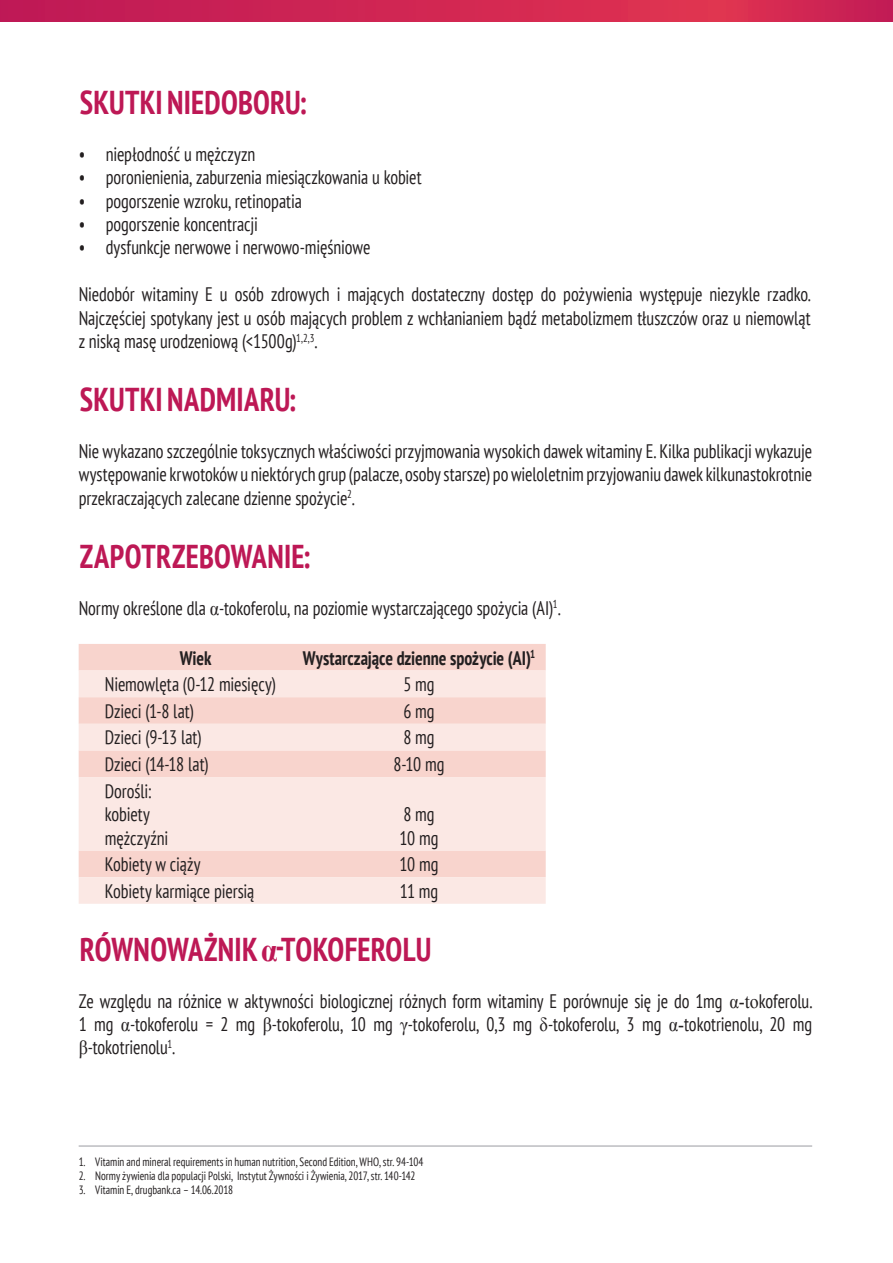
<style>
.page{position:relative;width:893px;height:1263px;background:#fff}
.page>*{position:absolute;margin:0;border:0;box-sizing:border-box;transform-origin:0 0}
.t1{font:700 condensed 33px "PT Sans";letter-spacing:.01em;color:#bd1855;scale:.92 1}
.t2{font:condensed 19.5px/23.4px "PT Sans";letter-spacing:-.005em;color:#231f20;text-align:justify;scale:.92 1}
.t3{font:700 condensed 19.5px "PT Sans";color:#231f20;scale:.92 1}
.t4{font:condensed 12px "PT Sans";color:#231f20;scale:.92 1}
.s1{font-family:"Times New Roman";font-stretch:normal}
</style>
<div class="page">
<svg style="left:0;top:0;width:893px;height:21px"></svg>
<hr style="left:79px;top:1145px;width:733px;height:2px;background:#bcbdc0">
<div style="left:79px;top:644px;width:467px;height:26px;background:#f8d4cd"></div>
<svg style="left:79px;top:670px;width:467px;height:234px;fill:#fbe8e4"></svg>
<p class="t1" style="left:80px;top:81px;width:248px">SKUTKI NIEDOBORU:</p>
<p class="t2" style="left:79px;top:142px;width:194px">• niepłodność u mężczyzn</p>
<p class="t2" style="left:79px;top:165px;width:374px">• poronienienia, zaburzenia miesiączkowania u kobiet</p>
<p class="t2" style="left:79px;top:189px;width:244px">• pogorszenie wzroku, retinopatia</p>
<p class="t2" style="left:79px;top:212px;width:196px">• pogorszenie koncentracji</p>
<p class="t2" style="left:79px;top:235px;width:319px">• dysfunkcje nerwowe i nerwowo-mięśniowe</p>
<p class="t2" style="left:79px;top:282px;width:797px">Niedobór witaminy E u osób zdrowych i mających dostateczny dostęp do pożywienia występuje niezykle rzadko.<br>Najczęściej spotykany jest u osób mających problem z wchłanianiem bądź metabolizmem tłuszczów oraz u niemowląt z niską masę urodzeniową (&lt;1500g)<sup>1,2,3</sup>.</p>
<p class="t1" style="left:80px;top:378px;width:237px">SKUTKI NADMIARU:</p>
<p class="t2" style="left:79px;top:439px;width:799px">Nie wykazano szczególnie toksycznych właściwości przyjmowania wysokich dawek witaminy E. Kilka publikacji wykazuje występowanie krwotoków u niektórych grup (palacze, osoby starsze) po wieloletnim przyjowaniu dawek kilkunastokrotnie przekraczających zalecane dzienne spożycie<sup>2</sup>.</p>
<p class="t1" style="left:80px;top:534px;width:252px">ZAPOTRZEBOWANIE:</p>
<p class="t2" style="left:79px;top:595px;width:525px">Normy określone dla <span class="s1">α</span>-tokoferolu, na poziomie wystarczającego spożycia (AI)<sup>1</sup>.</p>
<p class="t3" style="left:180px;top:645px;width:36px">Wiek</p>
<p class="t3" style="left:303px;top:645px;width:254px">Wystarczające dzienne spożycie (AI)<sup>1</sup></p>
<p class="t2" style="left:105px;top:672px;width:188px">Niemowlęta (0-12 miesięcy)</p>
<p class="t2" style="left:403px;top:672px;width:36px">5 mg</p>
<p class="t2" style="left:105px;top:699px;width:98px">Dzieci (1-8 lat)</p>
<p class="t2" style="left:403px;top:699px;width:36px">6 mg</p>
<p class="t2" style="left:105px;top:725px;width:107px">Dzieci (9-13 lat)</p>
<p class="t2" style="left:403px;top:725px;width:36px">8 mg</p>
<p class="t2" style="left:105px;top:752px;width:114px">Dzieci (14-18 lat)</p>
<p class="t2" style="left:394px;top:752px;width:57px">8-10 mg</p>
<p class="t2" style="left:105px;top:779px;width:52px">Dorośli:</p>
<p class="t2" style="left:105px;top:802px;width:51px">kobiety</p>
<p class="t2" style="left:105px;top:825px;width:71px">mężczyźni</p>
<p class="t2" style="left:403px;top:802px;width:36px">8 mg</p>
<p class="t2" style="left:400px;top:825px;width:44px">10 mg</p>
<p class="t2" style="left:105px;top:852px;width:106px">Kobiety w ciąży</p>
<p class="t2" style="left:400px;top:852px;width:44px">10 mg</p>
<p class="t2" style="left:105px;top:879px;width:164px">Kobiety karmiące piersią</p>
<p class="t2" style="left:400px;top:879px;width:44px">11 mg</p>
<p class="t1" style="left:80px;top:927px;width:384px">RÓWNOWAŻNIK <span class="s1">α</span>-TOKOFEROLU</p>
<p class="t2" style="left:79px;top:988px;width:799px">Ze względu na różnice w aktywności biologicznej różnych form witaminy E porównuje się je do 1mg <span class="s1">α-to</span>koferolu.<br>1 mg <span class="s1">α</span>-tokoferolu = 2 mg <span class="s1">β</span>-tokoferolu, 10 mg <span class="s1">γ</span>-tokoferolu, 0,3 mg <span class="s1">δ</span>-tokoferolu, 3 mg <span class="s1">α-</span>tokotrienolu, 20 mg <span class="s1">β</span>-tokotrienolu<sup>1</sup>.</p>
<p class="t4" style="left:79px;top:1154px;width:376px">1. Vitamin and mineral requirements in human nutrition, Second Edition, WHO, str. 94-104</p>
<p class="t4" style="left:79px;top:1168px;width:367px">2. Normy żywienia dla populacji Polski, Instytut Żywności i Żywienia, 2017, str. 140-142</p>
<p class="t4" style="left:79px;top:1182px;width:169px">3. Vitamin E, drugbank.ca – 14.06.2018</p>
</div>
